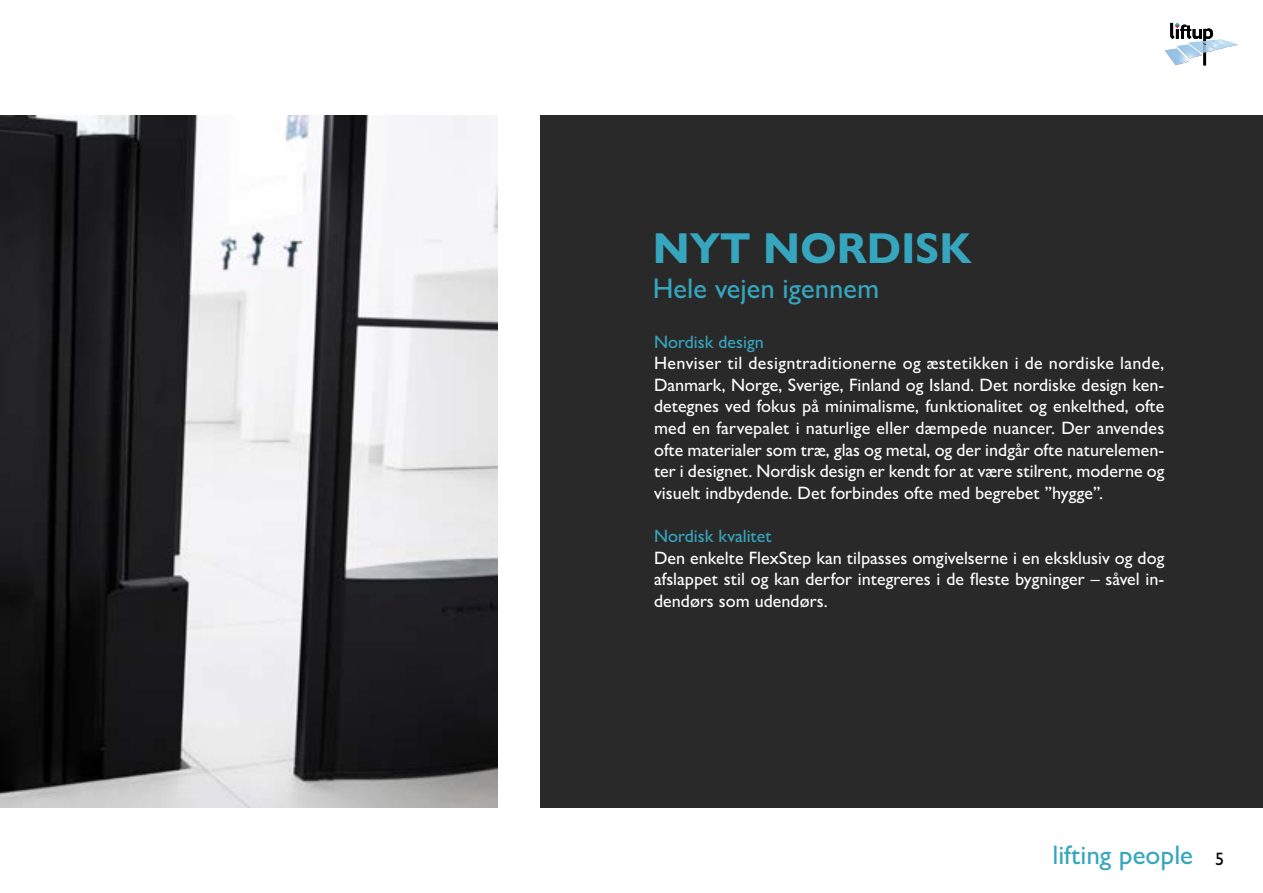
<style>
.page{position:relative;width:1263px;height:893px;background:#fff}
.page>*{position:absolute;margin:0;border:0;box-sizing:border-box;transform-origin:0 0}
.t1{font:700 43.5px "Gill Sans Nova";color:#36a6bf}
.t2{font:500 28.5px "Gill Sans Nova";color:#36a6bf}
.t3{font:500 27px "Gill Sans Nova";color:#36a6bf}
.t4{font:500 18px/21.6px "Gill Sans Nova";color:#fff;text-align:justify}
.t5{font:500 18px "Gill Sans Nova";color:#36a6bf}
.s1{font-size:18px;color:#000}
</style>
<div class="page">
<div style="left:540px;top:115px;width:723px;height:693px;background:#292929"></div>
<img style="left:0;top:115px;width:497px;height:693px">
<svg style="left:1165px;top:23px;width:73px;height:42px"></svg>
<h1 class="t1" style="left:653px;top:222px;width:320px">NYT NORDISK</h1>
<h2 class="t2" style="left:653px;top:271px;width:228px">Hele vejen igennem</h2>
<p class="t5" style="left:654px;top:330px;width:111px">Nordisk design</p>
<p class="t4" style="left:654px;top:352px;width:512px">Henviser til designtraditionerne og æstetikken i de nordiske lande, Danmark, Norge, Sverige, Finland og Island. Det nordiske design ken&shy;detegnes ved fokus på minimalisme, funktionalitet og enkelthed, ofte med en farvepalet i naturlige eller dæmpede nuancer. Der anvendes ofte materialer som træ, glas og metal, og der indgår ofte naturelemen&shy;ter i designet. Nordisk design er kendt for at være stilrent, moderne og visuelt indbydende. Det forbindes ofte med begrebet ”hygge”.</p>
<p class="t5" style="left:654px;top:525px;width:119px">Nordisk kvalitet</p>
<p class="t4" style="left:654px;top:546px;width:512px">Den enkelte FlexStep kan tilpasses omgivelserne i en eksklusiv og dog afslappet stil og kan derfor integreres i de fleste bygninger – såvel in&shy;dendørs som udendørs.</p>
<h3 class="t3" style="left:1052px;top:839px;width:173px">lifting people <span class="s1">5</span></h3>
</div>
